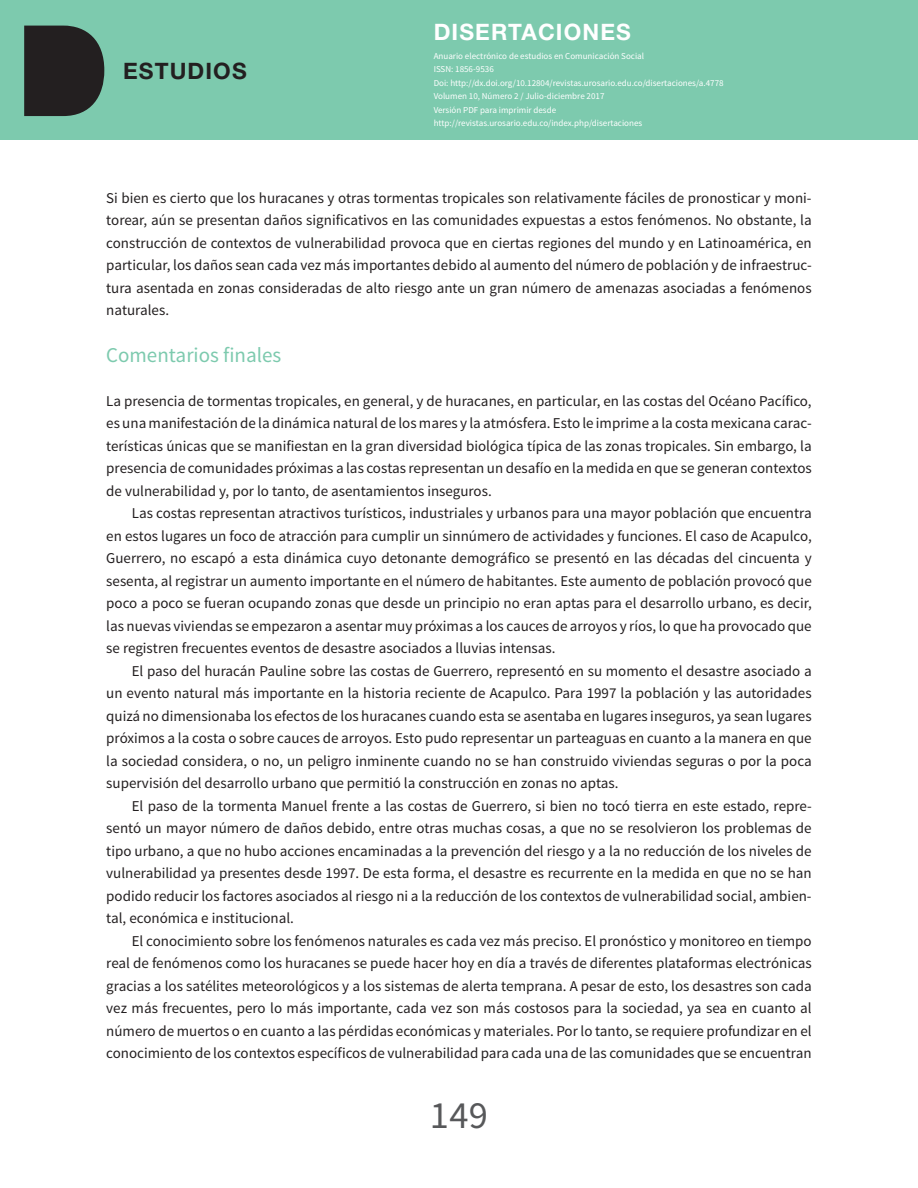
<style>
.page{position:relative;width:918px;height:1188px;background:#fff}
.page>*{position:absolute;margin:0;border:0;box-sizing:border-box;transform-origin:0 0}
.t1{font:38.4px "Source Sans Pro";color:#57585a}
.t2{font:700 22.65px "Helvetica Neue LT Std";letter-spacing:.05em;color:#fff}
.t3{font:700 22.65px "Helvetica Neue LT Std";letter-spacing:.05em;color:#231f20}
.t4{font:21px "Source Sans Pro";color:#7dcaae}
.t5{font:15px/22.5px "Source Sans Pro";color:#231f20;text-align:justify}
.t6{font:9px/13.5px "Source Sans Pro";color:#fff}
.s1{font-style:inherit}
</style>
<div class="page">
<div style="left:0;top:0;width:918px;height:139px;background:#7dcaae"></div>
<svg style="left:24px;top:26px;width:80px;height:90px"></svg>
<h2 class="t3" style="left:123px;top:57px;width:125px">ESTUDIOS</h2>
<h2 class="t2" style="left:434px;top:18px;width:182px">DISERTACIONES</h2>
<p class="t6" style="left:434px;top:49px;width:292px">Anuario electrónico de estudios en Comunicación Social<br><span class="s1">ISSN</span>: 1856-9536<br>Doi: http://dx.doi.org/10.12804/revistas.urosario.edu.co/disertaciones/a.4778<br>Volumen 10, Número 2 / Julio-diciembre 2017<br>Versión <span class="s1">PDF</span> para imprimir desde http://revistas.urosario.edu.co/index.php/disertaciones</p>
<p class="t5" style="left:106px;top:187px;width:707px">Si bien es cierto que los huracanes y otras tormentas tropicales son relativamente fáciles de pronosticar y moni&shy;torear, aún se presentan daños significativos en las comunidades expuestas a estos fenómenos. N o obstante, la construcción de contextos de vulnerabilidad provoca que en ciertas regiones del mundo y en Latinoamérica, en particular, los daños sean cada vez más importantes debido al aumento del número de población y de infraestruc&shy;tura asentada en zonas consideradas de alto riesgo ante un gran número de amenazas asociadas a fenómenos naturales.</p>
<h3 class="t4" style="left:106px;top:342px;width:177px">Comentarios finales</h3>
<p class="t5" style="left:106px;top:390px;width:707px">La presencia de tormentas tropicales, en general, y de huracanes, en particular, en las costas del Océano Pacífico, es una manifestación de la dinámica natural de los mares y la atmósfera. Esto le imprime a la costa mexicana carac&shy;terísticas únicas que se manifiestan en la gran diversidad biológica típica de las zonas tropicales. Sin embargo, la presencia de comunidades próximas a las costas representan un desafío en la medida en que se generan contextos de vulnerabilidad y, por lo tanto, de asentamientos inseguros.</p>
<p class="t5" style="left:106px;top:502px;width:707px;text-indent:26px">Las costas representan atractivos turísticos, industriales y urbanos para una mayor población que encuentra en estos lugares un foco de atracción para cumplir un sinnúmero de actividades y funciones. El caso de Acapulco, Guerrero, no escapó a esta dinámica cuyo detonante demográfico se presentó en las décadas del cincuenta y sesenta, al registrar un aumento importante en el número de habitantes. Este aumento de población provocó que poco a poco se fueran ocupando zonas que desde un principio no eran aptas para el desarrollo urbano, es decir, las nuevas viviendas se empezaron a asentar muy próximas a los cauces de arroyos y ríos, lo que ha provocado que se registren frecuentes eventos de desastre asociados a lluvias intensas.</p>
<p class="t5" style="left:106px;top:660px;width:707px;text-indent:26px">El paso del huracán Pauline sobre las costas de Guerrero, representó en su momento el desastre asociado a un evento natural más importante en la historia reciente de Acapulco. Para 1997 la población y las autoridades quizá no dimensionaba los efectos de los huracanes cuando esta se asentaba en lugares inseguros, ya sean lugares próximos a la costa o sobre cauces de arroyos. Esto pudo representar un parteaguas en cuanto a la manera en que la sociedad considera, o no, un peligro inminente cuando no se han construido viviendas seguras o por la poca supervisión del desarrollo urbano que permitió la construcción en zonas no aptas.</p>
<p class="t5" style="left:106px;top:795px;width:707px;text-indent:26px">El paso de la tormenta Manuel frente a las costas de Guerrero, si bien no tocó tierra en este estado, repre&shy;sentó un mayor número de daños debido, entre otras muchas cosas, a que no se resolvieron los problemas de tipo urbano, a que no hubo acciones encaminadas a la prevención del riesgo y a la no reducción de los niveles de vulnerabilidad ya presentes desde 1997. De esta forma, el desastre es recurrente en la medida en que no se han podido reducir los factores asociados al riesgo ni a la reducción de los contextos de vulnerabilidad social, ambien&shy;tal, económica e institucional.</p>
<p class="t5" style="left:106px;top:930px;width:707px;text-indent:26px">El conocimiento sobre los fenómenos naturales es cada vez más preciso. El pronóstico y monitoreo en tiempo real de fenómenos como los huracanes se puede hacer hoy en día a través de diferentes plataformas electrónicas gracias a los satélites meteorológicos y a los sistemas de alerta temprana. A pesar de esto, los desastres son cada vez más frecuentes, pero lo más importante, cada vez son más costosos para la sociedad, ya sea en cuanto al número de muertos o en cuanto a las pérdidas económicas y materiales. Por lo tanto, se requiere profundizar en el conocimiento de los contextos específicos de vulnerabilidad para cada una de las comunidades que se encuentran</p>
<h1 class="t1" style="left:430px;top:1092px;width:60px">149</h1>
</div>
